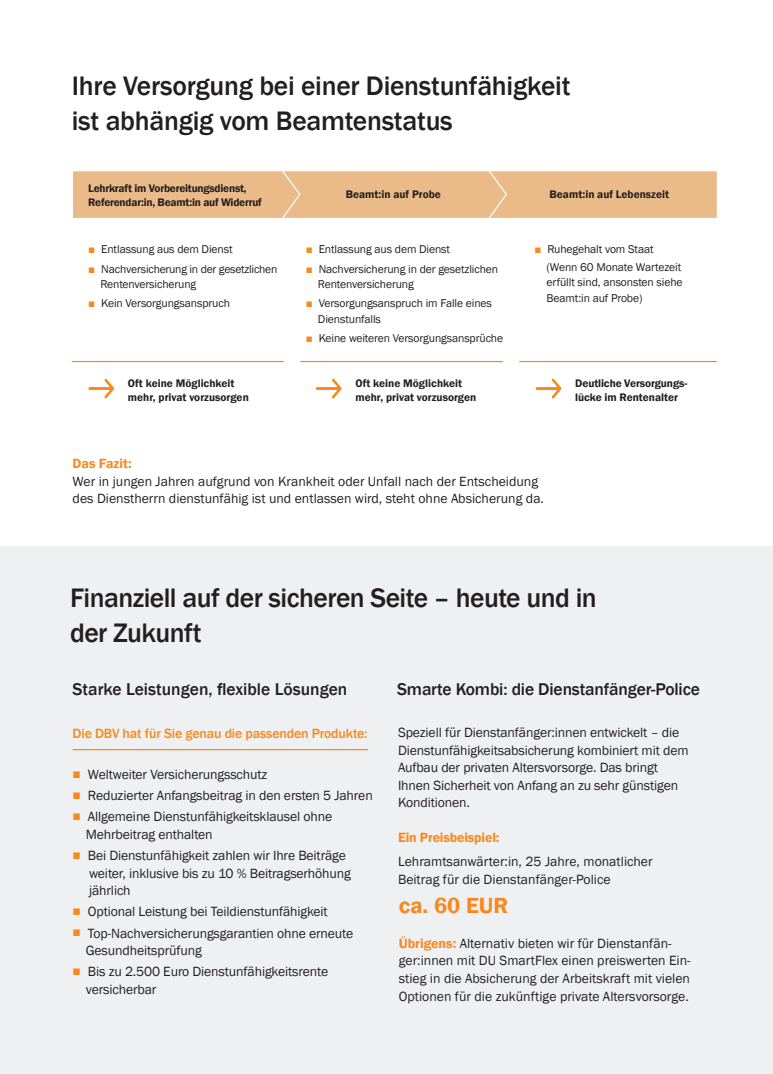
<style>
.page{position:relative;width:773px;height:1074px;background:#fff}
.page>*{position:absolute;margin:0;border:0;box-sizing:border-box;transform-origin:0 0}
.t1{font:500 27.5px/35px "Franklin Gothic";letter-spacing:-.01em;color:#231f20}
.t2{font:600 22.5px "Franklin Gothic";color:#f6891f}
.t3{font:500 17.5px "Franklin Gothic";letter-spacing:-.01em;color:#231f20}
.t4{font:13.75px/17.5px "Franklin Gothic";letter-spacing:-.01em;color:#231f20}
.t5{font:500 13.75px "Franklin Gothic";letter-spacing:-.01em;color:#f6891f}
.t6{font:600 13.75px "Franklin Gothic";letter-spacing:-.01em;color:#f6891f}
.t7{font:11.62px/15.1px "Franklin Gothic";letter-spacing:-.01em;color:#231f20}
.t8{font:600 11.25px/13.8px "Franklin Gothic";color:#231f20}
.t9{font:600 11.25px/13.8px "Franklin Gothic";letter-spacing:-.02em;color:#231f20}
.s1{color:#f6891f}
.s2{font-size:13.88px;color:#f6891f}
.s3{font-weight:600;color:#f6891f}
</style>
<div class="page">
<div style="left:0;top:546px;width:772px;height:528px;background:#eff0f1"></div>
<hr style="left:73px;top:749px;width:295px;height:1px;background:#f6891f">
<div style="left:488px;top:170px;width:229px;height:49px;background:#ebba89;border:1px solid #fff"></div>
<svg style="left:73px;top:170px;width:434px;height:49px;background:#ecbd8f"></svg>
<svg style="left:88px;top:378px;width:26px;height:21px"></svg>
<svg style="left:316px;top:378px;width:26px;height:21px"></svg>
<svg style="left:535px;top:378px;width:27px;height:21px"></svg>
<hr style="left:72px;top:361px;width:211px;height:1px;background:#f6891f">
<hr style="left:300px;top:361px;width:203px;height:1px;background:#f6891f">
<hr style="left:519px;top:361px;width:197px;height:1px;background:#f6891f">
<h1 class="t1" style="left:72px;top:68px;width:500px">Ihre Versorgung bei einer Dienstunfähigkeit ist abhängig vom Beamtenstatus</h1>
<p class="t9" style="left:88px;top:181px;width:175px">Lehrkraft im Vorbereitungsdienst,<br>Referendar:in, Beamt:in auf Widerruf</p>
<p class="t8" style="left:345px;top:187px;width:97px">Beamt:in auf Probe</p>
<p class="t8" style="left:549px;top:187px;width:121px">Beamt:in auf Lebenszeit</p>
<p class="t7" style="left:88px;top:241px;width:146px"><span class="s1">■</span> Entlassung aus dem Dienst</p>
<p class="t7" style="left:100px;top:261px;width:178px;text-indent:-12px"><span class="s1">■</span> Nachversicherung in der gesetzlichen<br>Rentenversicherung</p>
<p class="t7" style="left:88px;top:296px;width:143px"><span class="s1">■</span> Kein Versorgungsanspruch</p>
<p class="t7" style="left:306px;top:241px;width:146px"><span class="s1">■</span> Entlassung aus dem Dienst</p>
<p class="t7" style="left:318px;top:261px;width:182px;text-indent:-12px"><span class="s1">■</span> Nachversicherung in der gesetzlichen<br>Rentenversicherung</p>
<p class="t7" style="left:318px;top:296px;width:175px;text-indent:-12px"><span class="s1">■</span> Versorgungsanspruch im Falle eines<br>Dienstunfalls</p>
<p class="t7" style="left:306px;top:331px;width:199px"><span class="s1">■</span> Keine weiteren Versorgungsansprüche</p>
<p class="t7" style="left:546px;top:240px;width:136px;line-height:18.6px;text-indent:-12px"><span class="s1">■</span> Ruhegehalt vom Staat (Wenn 60 Monate Wartezeit</p>
<p class="t7" style="left:546px;top:275px;width:137px">erfüllt sind, ansonsten siehe<br>Beamt:in auf Probe)</p>
<p class="t8" style="left:128px;top:376px;width:122px">Oft keine Möglichkeit mehr, privat vorzusorgen</p>
<p class="t8" style="left:355px;top:376px;width:122px">Oft keine Möglichkeit mehr, privat vorzusorgen</p>
<p class="t8" style="left:575px;top:376px;width:113px">Deutliche Versorgungs&shy;lücke im Rentenalter</p>
<p class="t6" style="left:73px;top:455px;width:61px">Das Fazit:</p>
<p class="t4" style="left:73px;top:472px;width:473px">Wer in jungen Jahren aufgrund von Krankheit oder Unfall nach der Entscheidung des Dienstherrn dienstunfähig ist und entlassen wird, steht ohne Absicherung da.</p>
<h1 class="t1" style="left:70px;top:580px;width:528px">Finanziell auf der sicheren Seite – heute und in der Zukunft</h1>
<p class="t3" style="left:73px;top:678px;width:276px">Starke Leistungen, flexible Lösungen</p>
<p class="t5" style="left:73px;top:725px;width:296px">Die DBV hat für Sie genau die passenden Produkte:</p>
<p class="t4" style="left:73px;top:766px;width:196px"><span class="s2">■</span> Weltweiter Versicherungsschutz</p>
<p class="t4" style="left:73px;top:787px;width:301px"><span class="s2">■</span> Reduzierter Anfangsbeitrag in den ersten 5 Jahren</p>
<p class="t4" style="left:86px;top:808px;width:248px;text-indent:-13px"><span class="s2">■</span> Allgemeine Dienstunfähigkeitsklausel ohne<br>Mehrbeitrag enthalten</p>
<p class="t4" style="left:89px;top:847px;width:263px;text-indent:-17px"><span class="s2">■</span> Bei Dienstunfähigkeit zahlen wir Ihre Beiträge weiter, inklusive bis zu 10 % Beitragserhöhung jährlich</p>
<p class="t4" style="left:73px;top:903px;width:257px"><span class="s2">■</span> Optional Leistung bei Teildienstunfähigkeit</p>
<p class="t4" style="left:86px;top:924px;width:269px;text-indent:-13px"><span class="s2">■</span> Top-Nachversicherungsgarantien ohne erneute<br>Gesundheitsprüfung</p>
<p class="t4" style="left:86px;top:963px;width:244px;text-indent:-13px"><span class="s2">■</span> Bis zu 2.500 Euro Dienstunfähigkeitsrente versicherbar</p>
<p class="t3" style="left:397px;top:678px;width:304px">Smarte Kombi: die Dienstanfänger-Police</p>
<p class="t4" style="left:398px;top:724px;width:292px">Speziell für Dienstanfänger:innen entwickelt – die Dienstunfähigkeitsabsicherung kombiniert mit dem Aufbau der privaten Altersvorsorge. Das bringt Ihnen Sicherheit von Anfang an zu sehr günstigen Konditionen.</p>
<p class="t6" style="left:398px;top:829px;width:103px">Ein Preisbeispiel:</p>
<p class="t4" style="left:398px;top:853px;width:256px">Lehramtsanwärter:in, 25 Jahre, monatlicher<br>Beitrag für die Dienstanfänger-Police</p>
<h2 class="t2" style="left:399px;top:891px;width:111px">ca. 60 EUR</h2>
<p class="t4" style="left:399px;top:935px;width:293px"><span class="s3">Übrigens:</span> Alternativ bieten wir für Dienstanfän&shy;ger:innen mit DU SmartFlex einen preiswerten Ein&shy;stieg in die Absicherung der Arbeitskraft mit vielen Optionen für die zukünftige private Altersvorsorge.</p>
</div>
